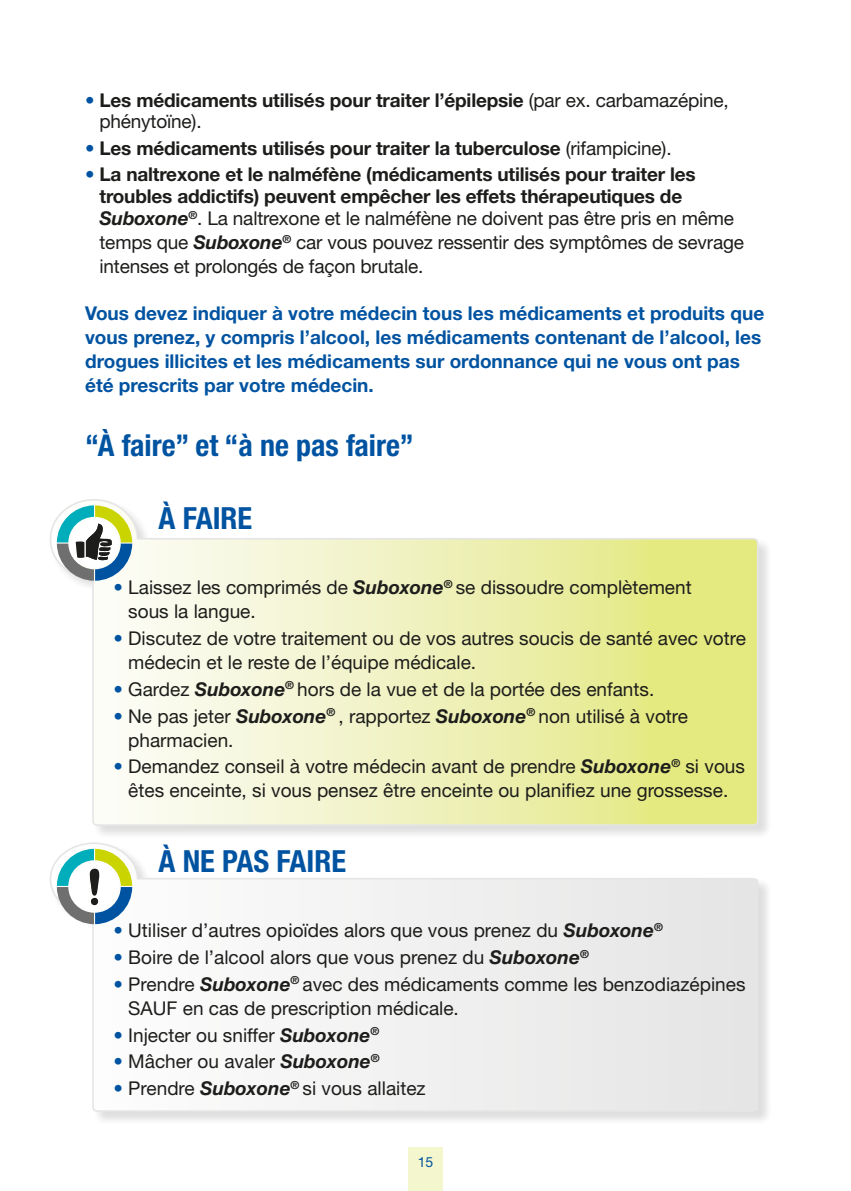
<style>
.page{position:relative;width:851px;height:1191px;background:#fff}
.page>*{position:absolute;margin:0;border:0;box-sizing:border-box;transform-origin:0 0}
.t1{font:700 condensed 30.6px "Helvetica Neue LT Std";color:#0053a1}
.t2{font:700 condensed 30px "Helvetica Neue LT Std";color:#0053a1}
.t3{font:19px/24px "Helvetica Neue LT Std";color:#1d1d1b}
.t4{font:700 19px/22px "Helvetica Neue LT Std";letter-spacing:-.01em;color:#1d1d1b}
.t5{font:700 19px/24px "Helvetica Neue LT Std";color:#0053a1}
.t6{font:14px "Helvetica Neue LT Std";color:#0053a1}
.s1{font-weight:400;color:#0053a1}
.s2{font-weight:400}
.s3{font-style:italic}
.s4{font-weight:700;font-style:italic}
.s5{color:#0053a1}
</style>
<div class="page">
<div style="left:408px;top:1147px;width:34px;height:44px;background:#f4f6cd"></div>
<div style="left:50px;top:499px;width:722px;height:341px;background:#1d1d1b;opacity:.3"></div>
<svg style="left:50px;top:499px;width:709px;height:327px"></svg>
<svg style="left:57px;top:505px;width:75px;height:76px"></svg>
<div style="left:50px;top:842px;width:722px;height:284px;background:#1d1d1b;opacity:.3"></div>
<svg style="left:50px;top:842px;width:709px;height:270px"></svg>
<svg style="left:57px;top:849px;width:75px;height:75px"></svg>
<p class="t4" style="left:99px;top:89px;width:630px;line-height:20.8px;text-indent:-14px"><span class="s1">•</span> Les médicaments utilisés pour traiter l’épilepsie <span class="s2">(par ex. carbamazépine, phénytoïne).</span></p>
<p class="t4" style="left:85px;top:137px;width:588px"><span class="s1">•</span> Les médicaments utilisés pour traiter la tuberculose <span class="s2">(rifampicine).</span></p>
<p class="t4" style="left:99px;top:163px;width:636px;text-indent:-14px"><span class="s1">•</span> La naltrexone et le nalméfène (médicaments utilisés pour traiter les troubles addictifs) peuvent empêcher les effets thérapeutiques de<br><span class="s3">Suboxone</span><sup>®</sup><span class="s2">. La naltrexone et le nalméfène ne doivent pas être pris en même</span></p>
<p class="t3" style="left:99px;top:230px;width:646px">temps que <span class="s4">Suboxone</span><sup>®</sup> car vous pouvez ressentir des symptômes de sevrage intenses et prolongés de façon brutale.</p>
<p class="t5" style="left:85px;top:301px;width:680px">Vous devez indiquer à votre médecin tous les médicaments et produits que vous prenez, y compris l’alcool, les médicaments contenant de l’alcool, les drogues illicites et les médicaments sur ordonnance qui ne vous ont pas été prescrits par votre médecin.</p>
<h2 class="t2" style="left:85px;top:427px;width:330px">“À faire” et “à ne pas faire”</h2>
<h1 class="t1" style="left:158px;top:499px;width:95px">À FAIRE</h1>
<p class="t3" style="left:128px;top:575px;width:565px;text-indent:-15px"><span class="s5">•</span> Laissez les comprimés de <span class="s4">Suboxone</span><sup>®</sup> se dissoudre complètement sous la langue.</p>
<p class="t3" style="left:128px;top:626px;width:619px;text-indent:-15px"><span class="s5">•</span> Discutez de votre traitement ou de vos autres soucis de santé avec votre médecin et le reste de l’équipe médicale.</p>
<p class="t3" style="left:113px;top:676px;width:542px"><span class="s5">•</span> Gardez <span class="s4">Suboxone</span><sup>®</sup> hors de la vue et de la portée des enfants.</p>
<p class="t3" style="left:128px;top:703px;width:561px;text-indent:-15px"><span class="s5">•</span> Ne pas jeter <span class="s4">Suboxone</span><sup>®</sup> , rapportez <span class="s4">Suboxone</span><sup>®</sup> non utilisé à votre pharmacien.</p>
<p class="t3" style="left:113px;top:754px;width:633px;text-align:center"><span class="s5">•</span> Demandez conseil à votre médecin avant de prendre <span class="s4">Suboxone</span><sup>®</sup> si vous êtes enceinte, si vous pensez être enceinte ou planifiez une grossesse.</p>
<h1 class="t1" style="left:158px;top:842px;width:189px">À NE PAS FAIRE</h1>
<p class="t3" style="left:113px;top:918px;width:551px"><span class="s5">•</span> Utiliser d’autres opioïdes alors que vous prenez du <span class="s4">Suboxone</span><sup>®</sup></p>
<p class="t3" style="left:113px;top:945px;width:477px"><span class="s5">•</span> Boire de l’alcool alors que vous prenez du <span class="s4">Suboxone</span><sup>®</sup></p>
<p class="t3" style="left:128px;top:971px;width:618px;text-indent:-15px"><span class="s5">•</span> Prendre <span class="s4">Suboxone</span><sup>®</sup> avec des médicaments comme les benzodiazépines<br>SAUF en cas de prescription médicale.</p>
<p class="t3" style="left:113px;top:1022px;width:267px"><span class="s5">•</span> Injecter ou sniffer <span class="s4">Suboxone</span><sup>®</sup></p>
<p class="t3" style="left:113px;top:1049px;width:268px"><span class="s5">•</span> Mâcher ou avaler <span class="s4">Suboxone</span><sup>®</sup></p>
<p class="t3" style="left:113px;top:1076px;width:314px"><span class="s5">•</span> Prendre <span class="s4">Suboxone</span><sup>®</sup> si vous allaitez</p>
<p class="t6" style="left:417px;top:1153px;width:17px">15</p>
</div>
